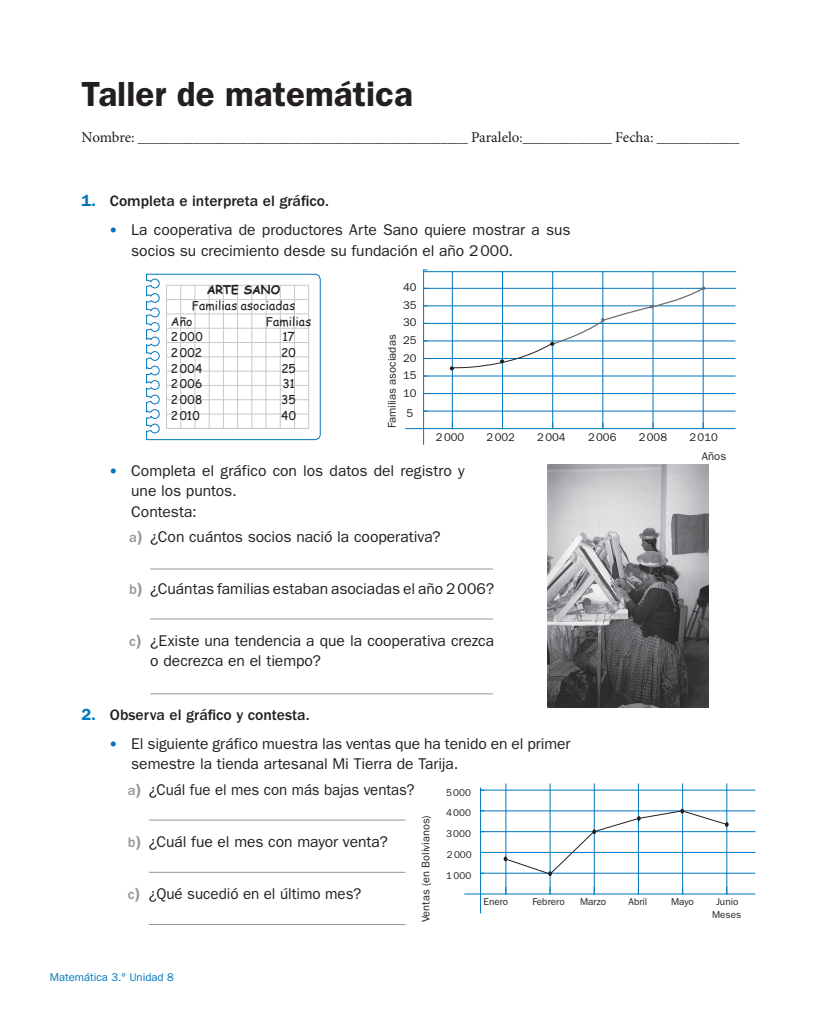
<style>
.page{position:relative;width:837px;height:1014px;background:#fff}
.page>*{position:absolute;margin:0;border:0;box-sizing:border-box;transform-origin:0 0}
.t1{font:600 35px "ITC Franklin Gothic Std";color:#231f20}
.t2{font:15.62px/20.2px "ITC Franklin Gothic Std";letter-spacing:-.005em;color:#231f20}
.t3{font:500 15.62px "ITC Franklin Gothic Std";color:#231f20}
.t4{font:13.75px "Minion Pro";color:#231f20}
.t5{font:12.12px/15.8px "Comic Sans MS";letter-spacing:.02em;color:#231f20}
.t6{font:700 12.12px "Comic Sans MS";color:#231f20}
.t7{font:11.25px "ITC Franklin Gothic Std";color:#231f20}
.t8{font:11.25px "ITC Franklin Gothic Std";color:#0076bf}
.t9{font:11px "ITC Franklin Gothic Std";color:#231f20}
.t10{font:9.88px/13.4px "ITC Franklin Gothic Std";color:#231f20;text-align:center}
.s1{font-size:15px}
.s2{font-weight:600;font-size:16.25px;color:#0076bf}
.s3{font-family:"Caecilia LT Std";font-weight:300;font-size:14.38px;color:#0076bf}
.s4{font-weight:500;font-size:14.38px;color:#939598}
.s5{font-weight:600;font-size:16.25px;color:#939598}
</style>
<div class="page">
<svg style="left:146px;top:274px;width:175px;height:166px"></svg>
<hr style="left:166px;top:285px;width:1px;height:143px;background:#c7c8ca">
<hr style="left:180px;top:285px;width:1px;height:143px;background:#c7c8ca">
<hr style="left:195px;top:285px;width:1px;height:143px;background:#c7c8ca">
<hr style="left:209px;top:285px;width:1px;height:143px;background:#c7c8ca">
<hr style="left:223px;top:285px;width:1px;height:143px;background:#c7c8ca">
<hr style="left:237px;top:285px;width:1px;height:143px;background:#c7c8ca">
<hr style="left:251px;top:285px;width:1px;height:143px;background:#c7c8ca">
<hr style="left:266px;top:285px;width:1px;height:143px;background:#c7c8ca">
<hr style="left:280px;top:285px;width:1px;height:143px;background:#c7c8ca">
<hr style="left:294px;top:285px;width:1px;height:143px;background:#c7c8ca">
<hr style="left:308px;top:285px;width:1px;height:143px;background:#c7c8ca">
<hr style="left:166px;top:414px;width:143px;height:1px;background:#c7c8ca">
<hr style="left:166px;top:428px;width:143px;height:1px;background:#c7c8ca">
<hr style="left:166px;top:399px;width:143px;height:1px;background:#c7c8ca">
<hr style="left:166px;top:385px;width:143px;height:1px;background:#c7c8ca">
<hr style="left:166px;top:371px;width:143px;height:1px;background:#c7c8ca">
<hr style="left:166px;top:356px;width:143px;height:1px;background:#c7c8ca">
<hr style="left:166px;top:342px;width:143px;height:1px;background:#c7c8ca">
<hr style="left:166px;top:328px;width:143px;height:1px;background:#c7c8ca">
<hr style="left:166px;top:314px;width:143px;height:1px;background:#c7c8ca">
<hr style="left:166px;top:299px;width:143px;height:1px;background:#c7c8ca">
<hr style="left:166px;top:285px;width:143px;height:1px;background:#c7c8ca">
<hr style="left:423px;top:270px;width:1px;height:175px;background:#0076bf">
<hr style="left:405px;top:428px;width:330px;height:1px;background:#0076bf">
<hr style="left:423px;top:375px;width:312px;height:1px;background:#0076bf">
<hr style="left:423px;top:410px;width:312px;height:1px;background:#0076bf">
<hr style="left:423px;top:358px;width:312px;height:1px;background:#0076bf">
<hr style="left:423px;top:393px;width:312px;height:1px;background:#0076bf">
<hr style="left:423px;top:323px;width:312px;height:1px;background:#0076bf">
<hr style="left:423px;top:305px;width:312px;height:1px;background:#0076bf">
<hr style="left:423px;top:340px;width:312px;height:1px;background:#0076bf">
<hr style="left:451px;top:271px;width:1px;height:157px;background:#0076bf">
<hr style="left:502px;top:271px;width:1px;height:157px;background:#0076bf">
<hr style="left:552px;top:271px;width:1px;height:157px;background:#0076bf">
<hr style="left:602px;top:271px;width:1px;height:157px;background:#0076bf">
<hr style="left:652px;top:271px;width:1px;height:157px;background:#0076bf">
<hr style="left:702px;top:271px;width:1px;height:157px;background:#0076bf">
<hr style="left:150px;top:568px;width:343px;height:1px;background:#939598">
<hr style="left:150px;top:618px;width:343px;height:1px;background:#939598">
<hr style="left:150px;top:693px;width:343px;height:1px;background:#939598">
<hr style="left:149px;top:819px;width:256px;height:1px;background:#939598">
<hr style="left:149px;top:871px;width:256px;height:1px;background:#939598">
<hr style="left:149px;top:924px;width:256px;height:1px;background:#939598">
<hr style="left:480px;top:787px;width:1px;height:126px;background:#0076bf">
<hr style="left:464px;top:893px;width:291px;height:1px;background:#0076bf">
<hr style="left:480px;top:831px;width:275px;height:1px;background:#0076bf">
<hr style="left:480px;top:872px;width:275px;height:1px;background:#0076bf">
<hr style="left:480px;top:810px;width:275px;height:1px;background:#0076bf">
<hr style="left:480px;top:852px;width:275px;height:1px;background:#0076bf">
<hr style="left:480px;top:789px;width:275px;height:1px;background:#0076bf">
<hr style="left:505px;top:783px;width:1px;height:111px;background:#0076bf">
<hr style="left:549px;top:783px;width:1px;height:111px;background:#0076bf">
<hr style="left:593px;top:783px;width:1px;height:111px;background:#0076bf">
<hr style="left:637px;top:783px;width:1px;height:111px;background:#0076bf">
<hr style="left:682px;top:783px;width:1px;height:111px;background:#0076bf">
<hr style="left:726px;top:783px;width:1px;height:111px;background:#0076bf">
<svg style="left:503px;top:808px;width:225px;height:68px"></svg>
<img style="left:547px;top:465px;width:160px;height:242px">
<hr style="left:423px;top:288px;width:313px;height:1px;background:#0076bf">
<hr style="left:423px;top:271px;width:313px;height:1px;background:#0076bf">
<svg style="left:449px;top:286px;width:256px;height:84px"></svg>
<h1 class="t1" style="left:81px;top:73px;width:333px">Taller de matemática</h1>
<p class="t4" style="left:81px;top:129px;width:659px"><span class="s1">Nombre:</span> ________________________________________________ <span class="s1">Paralelo</span>:_____________ <span class="s1">Fecha:</span> ____________</p>
<p class="t3" style="left:81px;top:192px;width:249px"><span class="s2">1.</span> Completa e interpreta el gráfico.</p>
<p class="t2" style="left:131px;top:220px;width:440px;text-indent:-21px"><span class="s3">•</span> La cooperativa de productores Arte Sano quiere mostrar a sus socios su crecimiento desde su fundación el año 2000.</p>
<p class="t6" style="left:207px;top:281px;width:75px">ARTE SANO</p>
<p class="t5" style="left:171px;top:297px;width:126px;text-indent:21px">Familias asociadas<br>Año</p>
<p class="t5" style="left:266px;top:313px;width:47px">Familias</p>
<p class="t5" style="left:171px;top:328px;width:33px">2000</p>
<p class="t5" style="left:282px;top:328px;width:14px">17</p>
<p class="t5" style="left:171px;top:344px;width:33px">2002</p>
<p class="t5" style="left:281px;top:344px;width:16px">20</p>
<p class="t5" style="left:171px;top:360px;width:33px">2004</p>
<p class="t5" style="left:281px;top:360px;width:16px">25</p>
<p class="t5" style="left:171px;top:375px;width:33px">2006</p>
<p class="t5" style="left:282px;top:375px;width:14px">31</p>
<p class="t5" style="left:171px;top:391px;width:33px">2008</p>
<p class="t5" style="left:281px;top:391px;width:16px">35</p>
<p class="t5" style="left:171px;top:407px;width:30px">2010</p>
<p class="t5" style="left:281px;top:407px;width:16px">40</p>
<p class="t7" style="left:403px;top:281px;width:15px">40</p>
<p class="t7" style="left:403px;top:298px;width:15px">35</p>
<p class="t7" style="left:403px;top:316px;width:15px">30</p>
<p class="t7" style="left:385px;top:428px;width:95px;rotate:-90deg">Familias asociadas</p>
<p class="t7" style="left:403px;top:334px;width:15px">25</p>
<p class="t7" style="left:403px;top:351px;width:15px">20</p>
<p class="t7" style="left:403px;top:369px;width:15px">15</p>
<p class="t7" style="left:403px;top:387px;width:15px">10</p>
<p class="t7" style="left:406px;top:406px;width:8px">5</p>
<p class="t7" style="left:435px;top:431px;width:30px">2000</p>
<p class="t7" style="left:486px;top:431px;width:30px">2002</p>
<p class="t7" style="left:537px;top:431px;width:30px">2004</p>
<p class="t7" style="left:587px;top:431px;width:30px">2006</p>
<p class="t7" style="left:638px;top:431px;width:30px">2008</p>
<p class="t7" style="left:689px;top:431px;width:30px">2010</p>
<p class="t7" style="left:701px;top:449px;width:26px">Años</p>
<p class="t2" style="left:131px;top:460px;width:335px;text-indent:-21px"><span class="s3">•</span> Completa el gráfico con los datos del registro y une los puntos.<br>Contesta:</p>
<p class="t2" style="left:129px;top:526px;width:313px"><span class="s4">a</span><span class="s5">)</span> ¿Con cuántos socios nació la cooperativa?</p>
<p class="t2" style="left:129px;top:578px;width:366px"><span class="s4">b</span><span class="s5">)</span> ¿Cuántas familias estaban asociadas el año 2006?</p>
<p class="t2" style="left:150px;top:630px;width:345px;text-indent:-21px"><span class="s4">c</span><span class="s5">)</span> ¿Existe una tendencia a que la cooperativa crezca o decrezca en el tiempo?</p>
<p class="t3" style="left:81px;top:705px;width:229px"><span class="s2">2.</span> Observa el gráfico y contesta.</p>
<p class="t2" style="left:131px;top:733px;width:440px;text-indent:-21px"><span class="s3">•</span> El siguiente gráfico muestra las ventas que ha tenido en el primer semestre la tienda artesanal Mi Tierra de Tarija.</p>
<p class="t2" style="left:128px;top:779px;width:288px"><span class="s4">a</span><span class="s5">)</span> ¿Cuál fue el mes con más bajas ventas?</p>
<p class="t2" style="left:128px;top:831px;width:261px"><span class="s4">b</span><span class="s5">)</span> ¿Cuál fue el mes con mayor venta?</p>
<p class="t2" style="left:128px;top:883px;width:235px"><span class="s4">c</span><span class="s5">)</span> ¿Qué sucedió en el último mes?</p>
<p class="t10" style="left:446px;top:786px;width:27px">5000</p>
<p class="t10" style="left:446px;top:806px;width:27px">4000</p>
<p class="t9" style="left:419px;top:922px;width:108px;rotate:-90deg">Ventas (en Bolivianos)</p>
<p class="t10" style="left:446px;top:827px;width:27px">3000</p>
<p class="t10" style="left:446px;top:848px;width:27px">2000</p>
<p class="t10" style="left:446px;top:868px;width:27px">1000</p>
<p class="t10" style="left:483px;top:894px;width:26px">Enero</p>
<p class="t10" style="left:532px;top:894px;width:34px">Febrero</p>
<p class="t10" style="left:580px;top:894px;width:28px">Marzo</p>
<p class="t10" style="left:628px;top:894px;width:20px">Abril</p>
<p class="t10" style="left:671px;top:894px;width:24px">Mayo</p>
<p class="t10" style="left:711px;top:894px;width:31px">Junio<br>Meses</p>
<p class="t8" style="left:50px;top:970px;width:125px">Matemática 3.° Unidad 8</p>
</div>
